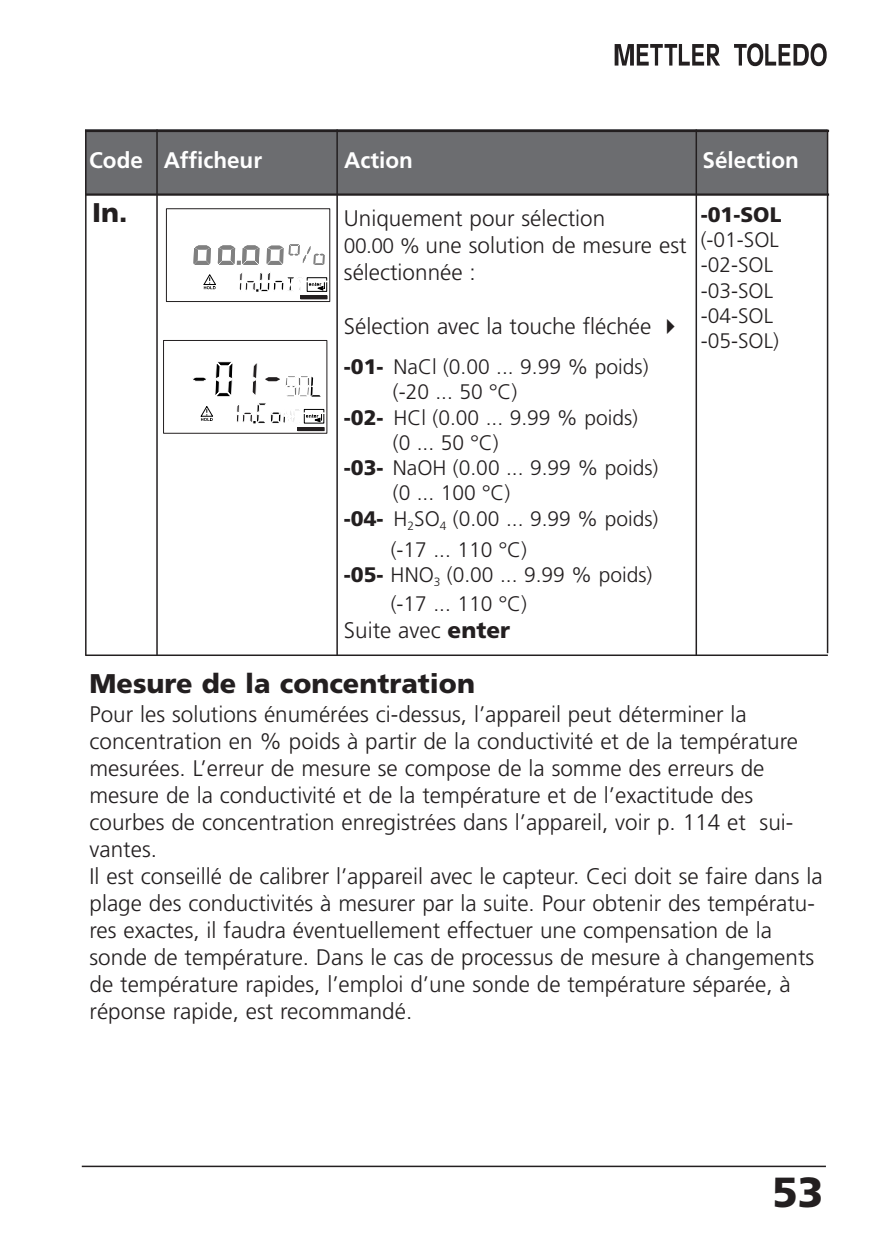
<style>
.page{position:relative;width:893px;height:1251px;background:#fff}
.page>*{position:absolute;margin:0;border:0;box-sizing:border-box;transform-origin:0 0}
.t1{font:900 42px "Frutiger";color:#231f20}
.t2{font:900 27px "Frutiger";color:#231f20}
.t3{font:300 22.5px/27px "Frutiger";color:#231f20}
.t4{font:700 22.5px "Frutiger";color:#fff}
.t5{font:300 21px/25.2px "Frutiger";color:#231f20}
.t6{font:900 21px "Frutiger";color:#231f20}
.s1{font-size:21px}
.s2{font-weight:900}
</style>
<div class="page">
<svg style="left:615px;top:44px;width:105px;height:22px"></svg>
<svg style="left:734px;top:43px;width:93px;height:23px"></svg>
<hr style="left:82px;top:1165px;width:744px;height:1px;background:#231f20">
<div style="left:85px;top:129px;width:71px;height:65px;background:#6c6d70"></div>
<div style="left:158px;top:129px;width:180px;height:65px;background:#6c6d70"></div>
<div style="left:338px;top:129px;width:358px;height:65px;background:#6c6d70"></div>
<div style="left:697px;top:129px;width:130px;height:65px;background:#6c6d70"></div>
<div style="left:163px;top:340px;width:164px;height:93px;border:1px solid #231f20"></div>
<div style="left:297px;top:427px;width:28px;height:4px;border:1px solid #231f20"></div>
<svg style="left:192px;top:361px;width:130px;height:73px"></svg>
<hr style="left:695px;top:129px;width:2px;height:526px;background:#231f20">
<hr style="left:827px;top:129px;width:1px;height:524px;background:#231f20">
<hr style="left:85px;top:130px;width:744px;height:2px;background:#231f20">
<hr style="left:85px;top:193px;width:744px;height:3px;background:#231f20">
<hr style="left:156px;top:129px;width:2px;height:525px;background:#231f20">
<hr style="left:336px;top:129px;width:2px;height:525px;background:#231f20">
<div style="left:166px;top:208px;width:164px;height:94px;border:1px solid #231f20"></div>
<div style="left:300px;top:295px;width:27px;height:4px;border:1px solid #231f20"></div>
<div style="left:307px;top:277px;width:20px;height:15px;border:1px solid #000"></div>
<hr style="left:306px;top:280px;width:22px;height:2px;background:#fff">
<svg style="left:193px;top:244px;width:132px;height:58px"></svg>
<hr style="left:85px;top:130px;width:2px;height:525px;background:#231f20">
<hr style="left:86px;top:654px;width:742px;height:2px;background:#231f20">
<p class="t4" style="left:89px;top:151px;width:174px">Code Afficheur</p>
<p class="t4" style="left:344px;top:151px;width:70px">Action</p>
<p class="t4" style="left:703px;top:151px;width:98px">Sélection</p>
<p class="t2" style="left:92px;top:202px;width:37px">In.</p>
<p class="t3" style="left:344px;top:206px;width:344px">Uniquement pour sélection<br><span class="s1">00.00 %</span> une solution de mesure est sélectionnée :</p>
<p class="t3" style="left:344px;top:315px;width:340px">Sélection avec la touche fléchée ✔</p>
<p class="t5" style="left:344px;top:356px;width:306px"><span class="s2">-01-</span> NaCl (0.00 ... 9.99 % poids)</p>
<p class="t5" style="left:393px;top:381px;width:126px">(-20 ... 50 °C)</p>
<p class="t5" style="left:344px;top:406px;width:296px"><span class="s2">-02-</span> HCl (0.00 ... 9.99 % poids)</p>
<p class="t5" style="left:393px;top:431px;width:107px">(0 ... 50 °C)</p>
<p class="t5" style="left:344px;top:457px;width:316px"><span class="s2">-03-</span> NaOH (0.00 ... 9.99 % poids)</p>
<p class="t5" style="left:393px;top:482px;width:119px">(0 ... 100 °C)</p>
<p class="t5" style="left:344px;top:507px;width:316px"><span class="s2">-04-</span> H<sub>2</sub>SO<sub>4</sub> (0.00 ... 9.99 % poids)</p>
<p class="t5" style="left:344px;top:538px;width:310px;text-indent:47px">(-17 ... 110 °C)<br><span class="s2">-05-</span> HNO<sub>3</sub> (0.00 ... 9.99 % poids)</p>
<p class="t5" style="left:391px;top:592px;width:138px">(-17 ... 110 °C)</p>
<p class="t3" style="left:344px;top:618px;width:168px">Suite avec <span class="s2">enter</span></p>
<p class="t6" style="left:701px;top:206px;width:82px">-01-SOL</p>
<p class="t5" style="left:701px;top:229px;width:80px">(-01-SOL -02-SOL -03-SOL -04-SOL -05-SOL)</p>
<p class="t2" style="left:90px;top:672px;width:387px">Mesure de la concentration</p>
<p class="t3" style="left:90px;top:702px;width:735px">Pour les solutions énumérées ci-dessus, l’appareil peut déterminer la concentration en % poids à partir de la conductivité et de la température mesurées. L’erreur de mesure se compose de la somme des erreurs de mesure de la conductivité et de la température et de l’exactitude des courbes de concentration enregistrées dans l’appareil, voir p. 114 et sui&shy;vantes.<br>Il est conseillé de calibrer l’appareil avec le capteur. Ceci doit se faire dans la plage des conductivités à mesurer par la suite. Pour obtenir des températu&shy;res exactes, il faudra éventuellement effectuer une compensation de la sonde de température. Dans le cas de processus de mesure à changements de température rapides, l’emploi d’une sonde de température séparée, à réponse rapide, est recommandé.</p>
<h1 class="t1" style="left:772px;top:1175px;width:53px">53</h1>
</div>
